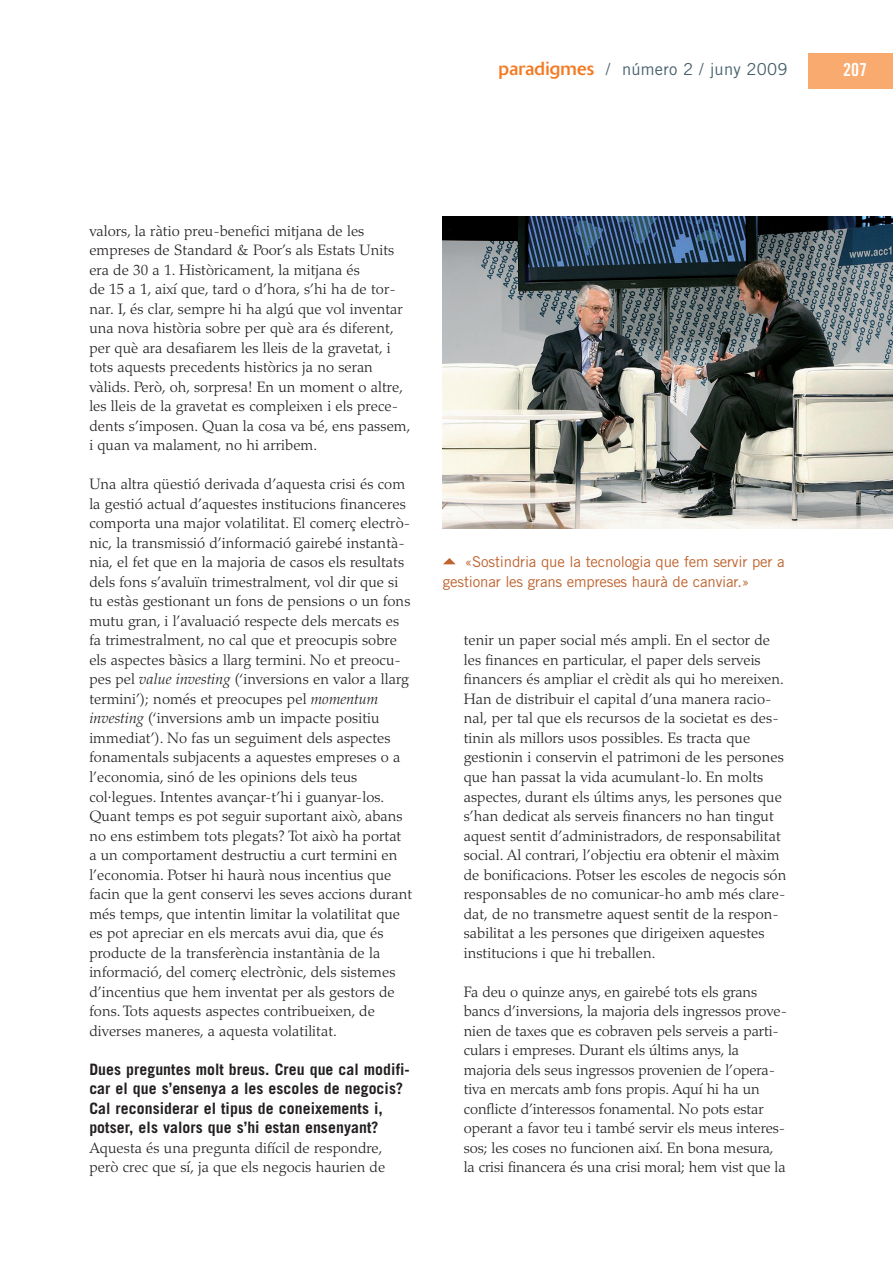
<style>
.page{position:relative;width:893px;height:1265px;background:#fff}
.page>*{position:absolute;margin:0;border:0;box-sizing:border-box;transform-origin:0 0}
.t1{font:18px "Trade Gothic Bold Cond Twenty";color:#fff}
.t2{font:16.5px "Trade Gothic";letter-spacing:.01em;color:#46616c}
.t3{font:700 15.75px/19.5px "Trade Gothic";letter-spacing:.005em;color:#231f20}
.t4{font:300 15px/19.5px "Palatino";letter-spacing:.005em;color:#231f20}
.t5{font:15px/19.5px "Trade Gothic";letter-spacing:-.01em;color:#bf642f}
.s1{font-family:"Delta";font-size:18.75px;color:#f47921}
.s2{font-style:italic}
</style>
<div class="page">
<div style="left:808px;top:53px;width:84px;height:36px;background:#f9aa6f"></div>
<img style="left:442px;top:216px;width:450px;height:312px">
<svg style="left:443px;top:558px;width:12px;height:6px"></svg>
<p class="t2" style="left:498px;top:63px;width:290px"><span class="s1">paradigmes</span> / número 2 / juny 2009</p>
<p class="t1" style="left:843px;top:63px;width:25px">207</p>
<p class="t4" style="left:89px;top:222px;width:323px">valors, la ràtio preu-benefici mitjana de les empreses de Standard &amp; Poor’s als Estats Units era de 30 a 1. Històricament, la mitjana és<br>de 15 a 1, així que, tard o d’hora, s’hi ha de tor&shy;nar. I, és clar, sempre hi ha algú que vol inventar una nova història sobre per què ara és diferent, per què ara desafiarem les lleis de la gravetat, i tots aquests precedents històrics ja no seran vàlids. Però, oh, sorpresa! En un moment o altre, les lleis de la gravetat es compleixen i els prece&shy;dents s’imposen. Quan la cosa va bé, ens passem, i quan va malament, no hi arribem.</p>
<p class="t4" style="left:89px;top:476px;width:324px">Una altra qüestió derivada d’aquesta crisi és com la gestió actual d’aquestes institucions financeres comporta una major volatilitat. El comerç electrò&shy;nic, la transmissió d’informació gairebé instantà&shy;nia, el fet que en la majoria de casos els resultats dels fons s’avaluïn trimestralment, vol dir que si tu estàs gestionant un fons de pensions o un fons mutu gran, i l’avaluació respecte dels mercats es fa trimestralment, no cal que et preocupis sobre els aspectes bàsics a llarg termini. No et preocu&shy;pes pel <span class="s2">value investing</span> (‘inversions en valor a llarg termini’); només et preocupes pel <span class="s2">momentum investing</span> (‘inversions amb un impacte positiu immediat’). No fas un seguiment dels aspectes fonamentals subjacents a aquestes empreses o a l’economia, sinó de les opinions dels teus col·legues. Intentes avançar-t’hi i guanyar-los.<br>Quant temps es pot seguir suportant això, abans no ens estimbem tots plegats? Tot això ha portat a un comportament destructiu a curt termini en l’economia. Potser hi haurà nous incentius que facin que la gent conservi les seves accions durant més temps, que intentin limitar la volatilitat que es pot apreciar en els mercats avui dia, que és producte de la transferència instantània de la informació, del comerç electrònic, dels sistemes d’incentius que hem inventat per als gestors de fons. Tots aquests aspectes contribueixen, de diverses maneres, a aquesta volatilitat.</p>
<p class="t3" style="left:89px;top:1060px;width:322px">Dues preguntes molt breus. Creu que cal modifi&shy;car el que s’ensenya a les escoles de negocis?<br>Cal reconsiderar el tipus de coneixements i, potser, els valors que s’hi estan ensenyant?</p>
<p class="t4" style="left:89px;top:1139px;width:297px">Aquesta és una pregunta difícil de respondre, però crec que sí, ja que els negocis haurien de</p>
<p class="t5" style="left:443px;top:553px;width:343px;text-indent:22px">«Sostindria que la tecnologia que fem servir per a gestionar les grans empreses haurà de canviar.»</p>
<p class="t4" style="left:463px;top:632px;width:324px">tenir un paper social més ampli. En el sector de les finances en particular, el paper dels serveis financers és ampliar el crèdit als qui ho mereixen.<br>Han de distribuir el capital d’una manera racio&shy;nal, per tal que els recursos de la societat es des&shy;tinin als millors usos possibles. Es tracta que gestionin i conservin el patrimoni de les persones que han passat la vida acumulant-lo. En molts aspectes, durant els últims anys, les persones que s’han dedicat als serveis financers no han tingut aquest sentit d’administradors, de responsabilitat social. Al contrari, l’objectiu era obtenir el màxim de bonificacions. Potser les escoles de negocis són responsables de no comunicar-ho amb més clare&shy;dat, de no transmetre aquest sentit de la respon&shy;sabilitat a les persones que dirigeixen aquestes institucions i que hi treballen.</p>
<p class="t4" style="left:463px;top:983px;width:325px">Fa deu o quinze anys, en gairebé tots els grans bancs d’inversions, la majoria dels ingressos prove&shy;nien de taxes que es cobraven pels serveis a parti&shy;culars i empreses. Durant els últims anys, la majoria dels seus ingressos provenien de l’opera&shy;tiva en mercats amb fons propis. Aquí hi ha un conflicte d’interessos fonamental. No pots estar operant a favor teu i també servir els meus interes&shy;sos; les coses no funcionen així. En bona mesura, la crisi financera és una crisi moral; hem vist que la</p>
</div>
